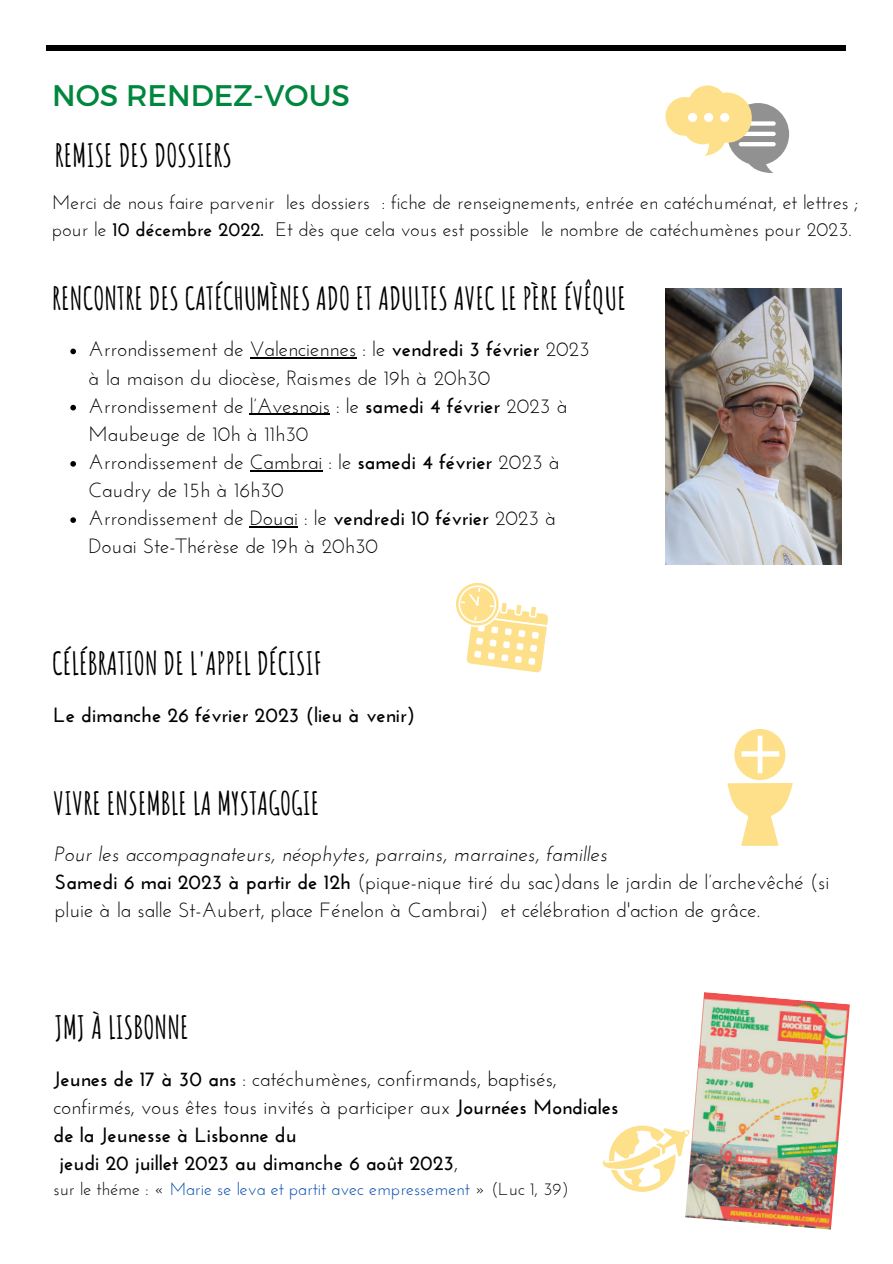
<style>
.page{position:relative;width:893px;height:1264px;background:#fff}
.page>*{position:absolute;margin:0;border:0;box-sizing:border-box;transform-origin:0 0}
.t1{font:700 31.2px "Amatic SC";color:#000}
.t2{font:29.7px "Montserrat";color:#00873e}
.t3{font:20.55px/28px "Josefin Sans";color:#000}
.t4{font:700 20.55px/28px "Josefin Sans";color:#000}
.t5{font:19.5px/27px "Josefin Sans";color:#000}
.t6{font:17.55px "Josefin Sans";color:#004aad}
.s1{font-weight:700}
.s2{font-style:italic}
.s3{font-weight:400}
.s4{color:#000}
</style>
<div class="page">
<div style="left:47px;top:45px;width:798px;height:5px;background:#000"></div>
<svg style="left:456px;top:583px;width:92px;height:90px"></svg>
<img style="left:685px;top:992px;width:164px;height:237px">
<svg style="left:602px;top:1125px;width:88px;height:66px"></svg>
<svg style="left:727px;top:729px;width:65px;height:116px"></svg>
<svg style="left:665px;top:85px;width:124px;height:88px"></svg>
<div style="left:688px;top:113px;width:9px;height:9px;background:#fff;border-radius:50%"></div>
<div style="left:704px;top:113px;width:9px;height:9px;background:#fff;border-radius:50%"></div>
<div style="left:720px;top:113px;width:9px;height:9px;background:#fff;border-radius:50%"></div>
<img style="left:665px;top:288px;width:176px;height:276px">
<svg style="left:70px;top:348px;width:6px;height:6px"></svg>
<hr style="left:250px;top:357px;width:106px;height:2px;background:#000">
<svg style="left:70px;top:405px;width:6px;height:5px"></svg>
<hr style="left:250px;top:414px;width:80px;height:1px;background:#000">
<svg style="left:70px;top:461px;width:6px;height:5px"></svg>
<hr style="left:250px;top:470px;width:72px;height:1px;background:#000">
<svg style="left:70px;top:517px;width:6px;height:6px"></svg>
<hr style="left:250px;top:526px;width:48px;height:1px;background:#000">
<h2 class="t2" style="left:52px;top:76px;width:299px">NOS RENDEZ-VOUS</h2>
<h1 class="t1" style="left:55px;top:135px;width:179px">REMISE DES DOSSIERS</h1>
<p class="t5" style="left:52px;top:191px;width:807px">Merci de nous faire parvenir les dossiers : fiche de renseignements, entrée en catéchuménat, et lettres ; pour le <span class="s1">10 décembre 2022.</span> Et dès que cela vous est possible le nombre de catéchumènes pour 2023.</p>
<h1 class="t1" style="left:52px;top:278px;width:575px">RENCONTRE DES CATÉCHUMÈNES ADO ET ADULTES AVEC LE PÈRE ÉVÊQUE</h1>
<p class="t3" style="left:88px;top:337px;width:502px">Arrondissement de Valenciennes : le <span class="s1">vendredi 3 février</span> 2023 à la maison du diocèse, Raismes de 19h à 20h30<br>Arrondissement de l’Avesnois : le <span class="s1">samedi 4 février</span> 2023 à Maubeuge de 10h à 11h30<br>Arrondissement de Cambrai : le <span class="s1">samedi 4 février</span> 2023 à Caudry de 15h à 16h30<br>Arrondissement de Douai : le <span class="s1">vendredi 10 février</span> 2023 à Douai Ste-Thérèse de 19h à 20h30</p>
<h1 class="t1" style="left:52px;top:643px;width:271px">CÉLÉBRATION DE L'APPEL DÉCISIF</h1>
<p class="t4" style="left:53px;top:702px;width:363px">Le dimanche 26 février 2023 (lieu à venir)</p>
<h1 class="t1" style="left:53px;top:783px;width:267px">VIVRE ENSEMBLE LA MYSTAGOGIE</h1>
<p class="t3" style="left:55px;top:842px;width:776px"><span class="s2">Pour les accompagnateurs, néophytes, parrains, marraines, familles<br></span><span class="s1">Samedi 6 mai 2023 à partir de 12h</span> (pique-nique tiré du sac)dans le jardin de l’archevêché (si pluie à la salle St-Aubert, place Fénelon à Cambrai) et célébration d'action de grâce.</p>
<h1 class="t1" style="left:55px;top:1007px;width:136px">JMJ À LISBONNE</h1>
<p class="t4" style="left:53px;top:1066px;width:566px">Jeunes de 17 à 30 ans <span class="s3">: catéchumènes, confirmands, baptisés, confirmés, vous êtes tous invités à participer aux</span> Journées Mondiales de la Jeunesse à Lisbonne du<br>jeudi 20 juillet 2023 au dimanche 6 août 2023<span class="s3">,</span></p>
<p class="t6" style="left:53px;top:1181px;width:516px"><span class="s4">sur le théme : «</span> Marie se leva et partit avec empressement <span class="s4">» (Luc 1, 39)</span></p>
</div>
